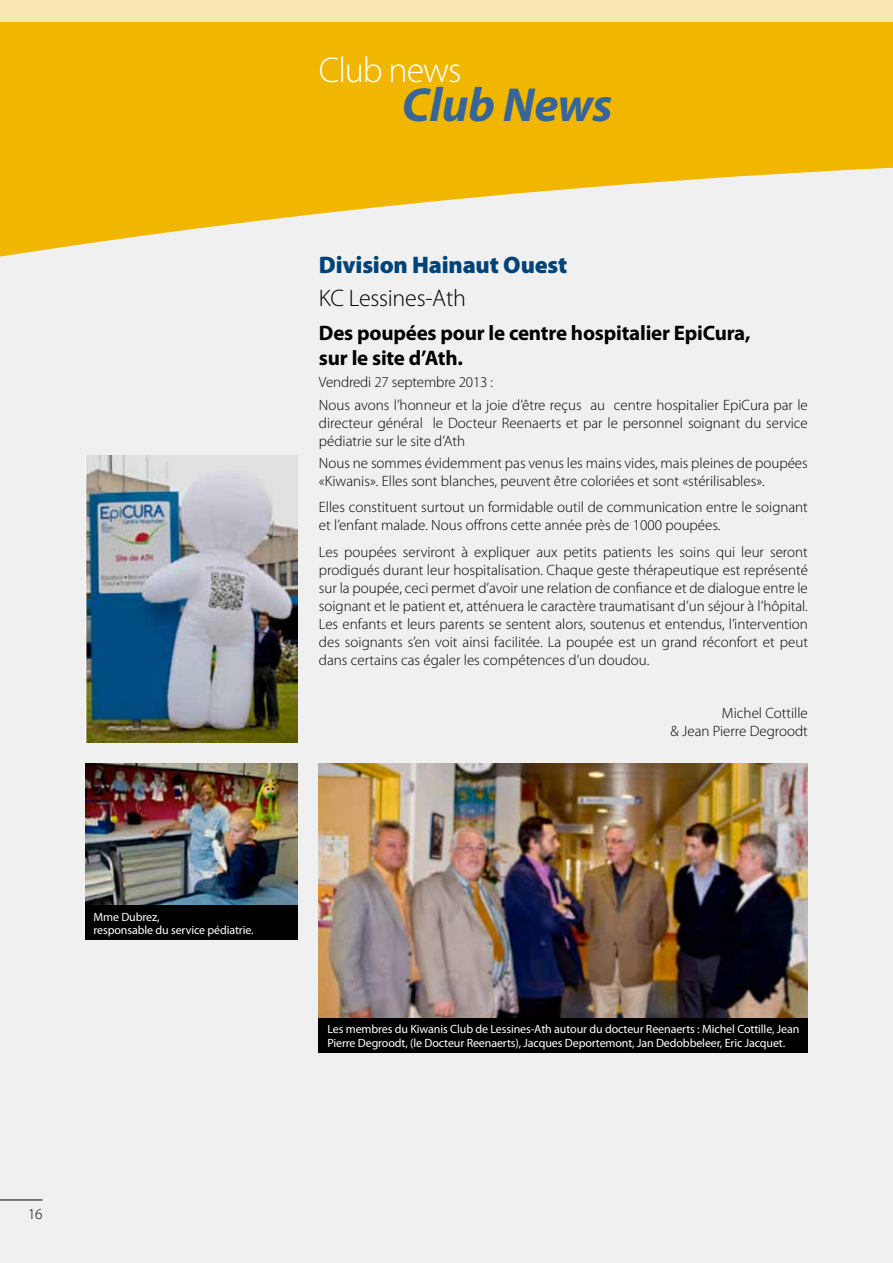
<style>
.page{position:relative;width:893px;height:1263px;background:#f0f0f0}
.page>*{position:absolute;margin:0;border:0;box-sizing:border-box;transform-origin:0 0}
.t1{font:italic 700 48px "Myriad Pro";letter-spacing:-.01em;color:#376597}
.t2{font:300 36px "Myriad Pro";color:#fff}
.t3{font:900 24px "Myriad Pro";letter-spacing:-.01em;color:#004379}
.t4{font:300 24px "Myriad Pro";letter-spacing:-.01em;color:#000}
.t5{font:700 21px/25.2px "Myriad Pro";letter-spacing:-.01em;color:#000}
.t6{font:300 15px/18px "Myriad Pro";color:#000}
.t7{font:12px/13.5px "Myriad Pro";letter-spacing:-.01em;color:#fff}
</style>
<div class="page">
<svg style="left:0;top:21px;width:893px;height:236px;fill:#f0b600"></svg>
<div style="left:0;top:0;width:893px;height:21px;background:#fae8b2"></div>
<hr style="left:0;top:1199px;width:43px;height:1px;background:#000">
<img style="left:85px;top:455px;width:213px;height:287px">
<img style="left:85px;top:763px;width:213px;height:143px">
<img style="left:319px;top:763px;width:489px;height:255px">
<div style="left:319px;top:1018px;width:489px;height:34px;background:#000"></div>
<div style="left:85px;top:906px;width:213px;height:34px;background:#000"></div>
<h2 class="t2" style="left:319px;top:50px;width:144px">Club news</h2>
<h1 class="t1" style="left:402px;top:78px;width:212px">Club News</h1>
<h3 class="t3" style="left:319px;top:251px;width:250px">Division Hainaut Ouest</h3>
<h3 class="t4" style="left:319px;top:285px;width:149px">KC Lessines-Ath</h3>
<h3 class="t5" style="left:319px;top:320px;width:433px">Des poupées pour le centre hospitalier EpiCura, sur le site d’Ath.</h3>
<p class="t6" style="left:319px;top:371px;width:490px;line-height:22.2px">Vendredi 27 septembre 2013 :<br>Nous avons l’honneur et la joie d’être reçus au centre hospitalier EpiCura par le</p>
<p class="t6" style="left:319px;top:414px;width:490px">directeur général le Docteur Reenaerts et par le personnel soignant du service pédiatrie sur le site d’Ath</p>
<p class="t6" style="left:319px;top:454px;width:490px">Nous ne sommes évidemment pas venus les mains vides, mais pleines de poupées «Kiwanis». Elles sont blanches, peuvent être coloriées et sont «stérilisables».</p>
<p class="t6" style="left:319px;top:499px;width:490px">Elles constituent surtout un formidable outil de communication entre le soignant et l’enfant malade. Nous offrons cette année près de 1000 poupées.</p>
<p class="t6" style="left:319px;top:543px;width:491px;text-align:justify">Les poupées serviront à expliquer aux petits patients les soins qui leur seront prodigués durant leur hospitalisation. Chaque geste thérapeutique est représenté sur la poupée, ceci permet d’avoir une relation de confiance et de dialogue entre le soignant et le patient et, atténuera le caractère traumatisant d’un séjour à l’hôpital.<br>Les enfants et leurs parents se sentent alors, soutenus et entendus, l’intervention des soignants s’en voit ainsi facilitée. La poupée est un grand réconfort et peut dans certains cas égaler les compétences d’un doudou.</p>
<p class="t6" style="left:670px;top:704px;width:139px;text-align:right">Michel Cottille<br>&amp; Jean Pierre Degroodt</p>
<p class="t7" style="left:94px;top:910px;width:162px">Mme Dubrez,<br>responsable du service pédiatrie.</p>
<p class="t6" style="left:28px;top:1205px;width:16px">16</p>
<p class="t7" style="left:327px;top:1023px;width:473px">Les membres du Kiwanis Club de Lessines-Ath autour du docteur Reenaerts : Michel Cottille, Jean<br>Pierre Degroodt, (le Docteur Reenaerts), Jacques Deportemont, Jan Dedobbeleer, Eric Jacquet.</p>
</div>
